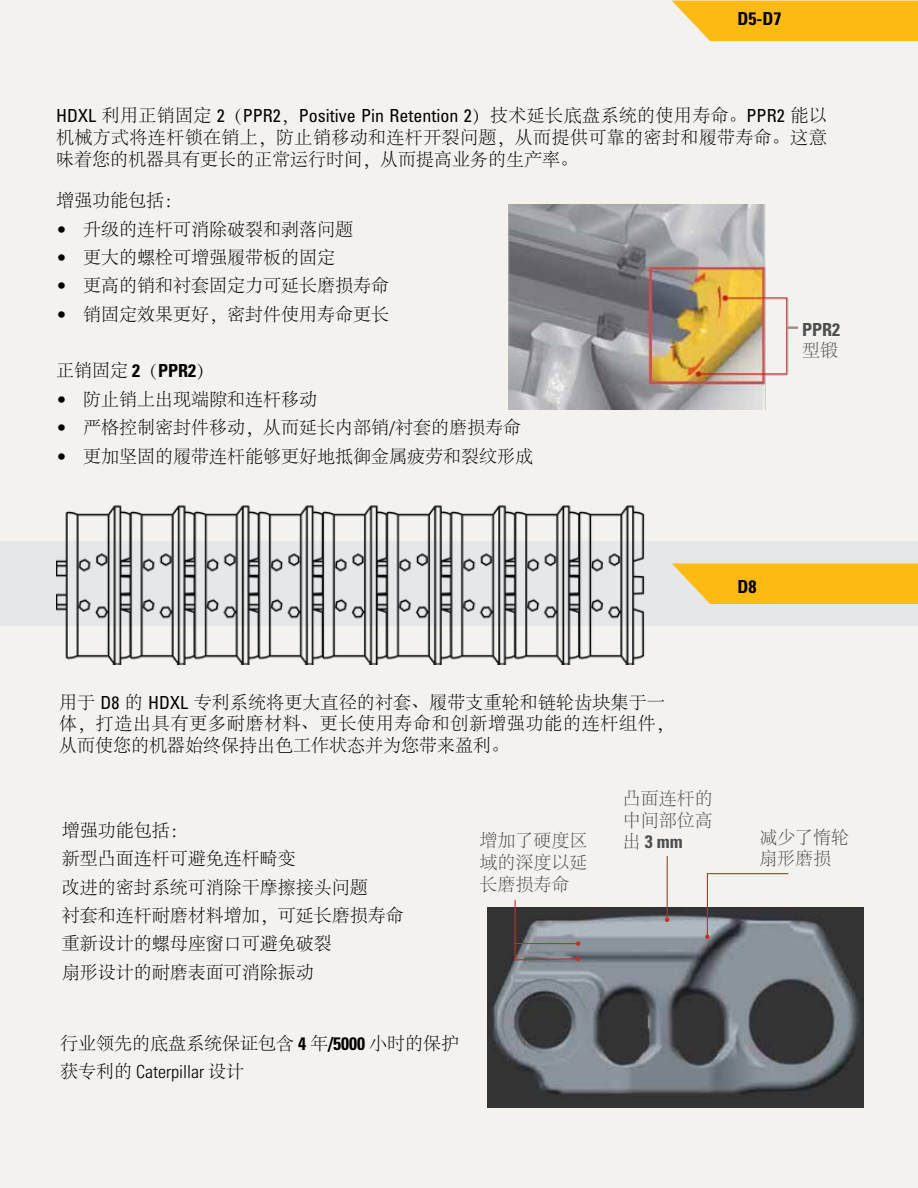
<style>
.page{position:relative;width:918px;height:1188px;background:#f4f2ef}
.page>*{position:absolute;margin:0;border:0;box-sizing:border-box;transform-origin:0 0}
.t1{font:300 18px/28.3px "Adobe Song Std";color:#000}
.t2{font:300 18px/21.6px "Adobe Song Std";letter-spacing:.02em;color:#000}
.t3{font:condensed 18px "Univers LT Std";color:#000}
.t4{font:300 18px/21.6px "Adobe Song Std";color:#4d4d4f}
.t5{font:300 condensed 18px "Univers LT Std";color:#000}
.t6{font:700 condensed 18px "Univers LT Std";color:#4d4d4f}
.t7{font:700 condensed 18px "Univers LT Std";color:#000}
.s1{font-family:"Adobe Song Std";font-weight:300;font-stretch:normal}
.s2{font-family:"Univers LT Std";font-stretch:condensed}
.s3{font-family:"Univers LT Std";font-weight:700;font-stretch:condensed}
.s4{font-family:"Univers LT Std";font-weight:400;font-stretch:condensed}
.s5{font-family:"Adobe Song Std";font-stretch:normal}
</style>
<div class="page">
<svg style="left:672px;top:1px;width:246px;height:40px"></svg>
<div style="left:0;top:541px;width:918px;height:84px;background:#e6e7e8"></div>
<img style="left:56px;top:505px;width:601px;height:160px">
<svg style="left:672px;top:563px;width:246px;height:41px"></svg>
<img style="left:509px;top:204px;width:288px;height:205px">
<img style="left:487px;top:908px;width:376px;height:199px">
<hr style="left:667px;top:856px;width:1px;height:64px;background:#c0312b">
<hr style="left:707px;top:873px;width:1px;height:64px;background:#c0312b">
<svg style="left:642px;top:916px;width:68px;height:65px"></svg>
<hr style="left:707px;top:873px;width:81px;height:1px;background:#c0312b">
<hr style="left:515px;top:943px;width:63px;height:1px;background:#c0312b">
<svg style="left:576px;top:941px;width:4px;height:5px"></svg>
<svg style="left:513px;top:957px;width:67px;height:4px"></svg>
<hr style="left:515px;top:900px;width:1px;height:60px;background:#c0312b">
<p class="t7" style="left:738px;top:8px;width:45px">D5-D7</p>
<p class="t3" style="left:56px;top:105px;width:772px">HDXL <span class="s1">利用正销固定</span> 2<span class="s1">（</span>PPR2<span class="s1">，</span>Positive Pin Retention 2<span class="s1">）技术延长底盘系统的使用寿命。</span>PPR2 <span class="s1">能以</span></p>
<p class="t2" style="left:56px;top:127px;width:772px">机械方式将连杆锁在销上，防止销移动和连杆开裂问题，从而提供可靠的密封和履带寿命。这意味着您的机器具有更长的正常运行时间，从而提高业务的生产率。</p>
<p class="t1" style="left:56px;top:187px;width:127px">增强功能包括：</p>
<p class="t1" style="left:56px;top:216px;width:298px"><span class="s2">•</span> 升级的连杆可消除破裂和剥落问题</p>
<p class="t1" style="left:56px;top:244px;width:280px"><span class="s2">•</span> 更大的螺栓可增强履带板的固定</p>
<p class="t1" style="left:56px;top:272px;width:334px"><span class="s2">•</span> 更高的销和衬套固定力可延长磨损寿命</p>
<p class="t1" style="left:56px;top:301px;width:334px"><span class="s2">•</span> 销固定效果更好，密封件使用寿命更长</p>
<p class="t1" style="left:56px;top:357px;width:160px">正销固定 <span class="s3">2</span>（<span class="s3">PPR2</span>）</p>
<p class="t1" style="left:56px;top:386px;width:262px"><span class="s2">•</span> 防止销上出现端隙和连杆移动</p>
<p class="t1" style="left:56px;top:414px;width:466px"><span class="s2">•</span> 严格控制密封件移动，从而延长内部销<span class="s2">/</span>衬套的磨损寿命</p>
<p class="t1" style="left:56px;top:442px;width:478px"><span class="s2">•</span> 更加坚固的履带连杆能够更好地抵御金属疲劳和裂纹形成</p>
<p class="t6" style="left:802px;top:318px;width:40px">PPR2</p>
<p class="t4" style="left:802px;top:341px;width:37px">型锻</p>
<p class="t1" style="left:59px;top:692px;width:616px;line-height:21.6px">用于 <span class="s4">D8</span> 的 <span class="s4">HDXL</span> 专利系统将更大直径的衬套、履带支重轮和链轮齿块集于一体，打造出具有更多耐磨材料、更长使用寿命和创新增强功能的连杆组件，从而使您的机器始终保持出色工作状态并为您带来盈利。</p>
<p class="t7" style="left:738px;top:576px;width:20px">D8</p>
<p class="t1" style="left:62px;top:817px;width:343px">增强功能包括：<br>新型凸面连杆可避免连杆畸变<br>改进的密封系统可消除干摩擦接头问题<br>衬套和连杆耐磨材料增加，可延长磨损寿命重新设计的螺母座窗口可避免破裂<br>扇形设计的耐磨表面可消除振动</p>
<p class="t1" style="left:60px;top:1030px;width:400px">行业领先的底盘系统保证包含 <span class="s3">4</span> 年<span class="s3">/5000</span> 小时的保护</p>
<p class="t5" style="left:60px;top:1061px;width:185px"><span class="s5">获专利的</span> Caterpillar <span class="s5">设计</span></p>
<p class="t4" style="left:480px;top:831px;width:109px;text-align:justify">增加了硬度区域的深度以延长磨损寿命</p>
<p class="t4" style="left:623px;top:788px;width:91px">凸面连杆的中间部位高</p>
<p class="t6" style="left:623px;top:831px;width:61px"><span class="s1">出</span> 3 mm</p>
<p class="t4" style="left:759px;top:827px;width:92px">减少了惰轮扇形磨损</p>
</div>
